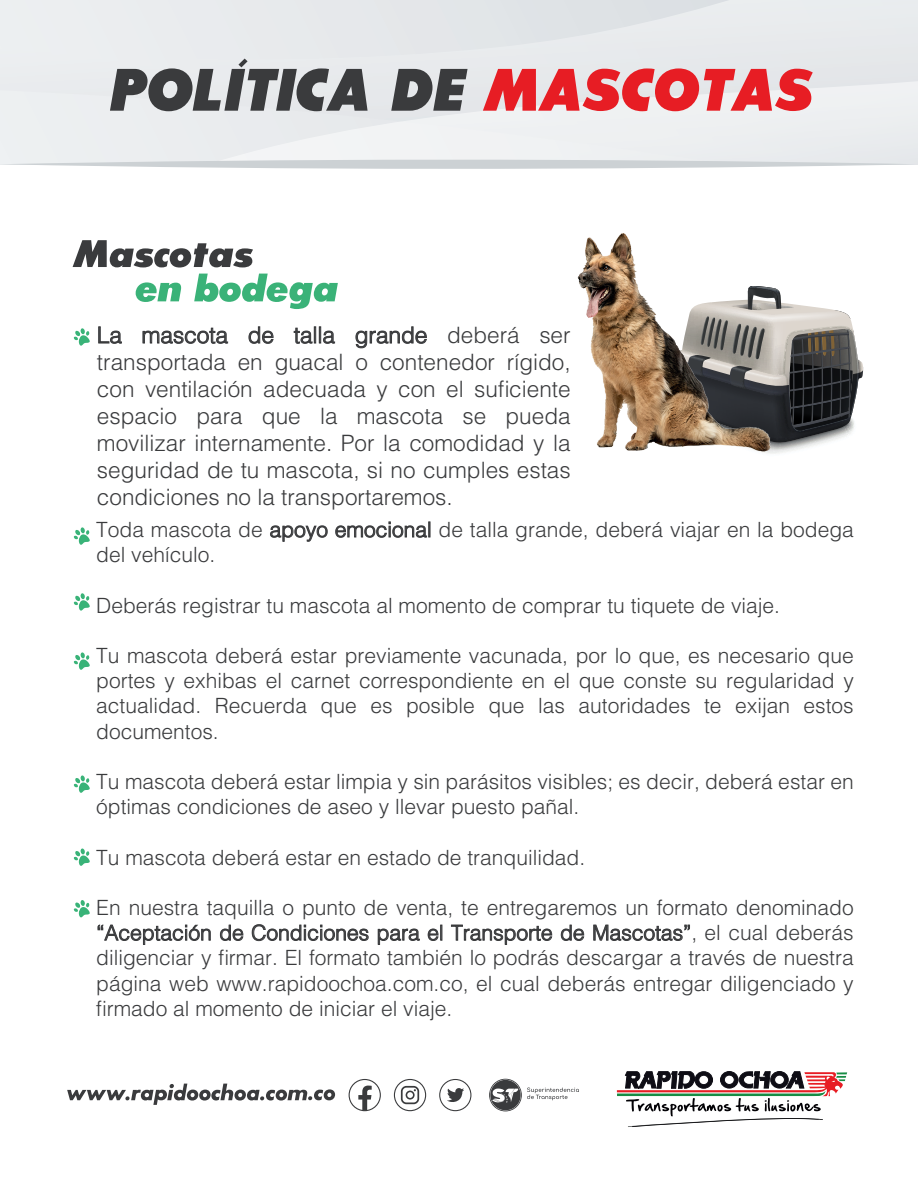
<style>
.page{position:relative;width:918px;height:1188px;background:#fff}
.page>*{position:absolute;margin:0;border:0;box-sizing:border-box;transform-origin:0 0}
.t1{font:italic 58.5px "Sans Serif Exb FLF";color:#3a3b3d}
.t2{font:300 22.5px/27px "Helvetica";color:#3a3b3d;text-align:justify}
.t3{font:300 21px/25.2px "Helvetica";color:#3a3b3d}
.s1{color:#e71d24}
</style>
<div class="page">
<svg style="left:73px;top:240px;width:180px;height:28px"></svg>
<svg style="left:136px;top:282px;width:45px;height:20px"></svg>
<svg style="left:194px;top:274px;width:144px;height:35px"></svg>
<svg style="left:807px;top:306px;width:57px;height:141px"></svg>
<img style="left:577px;top:233px;width:230px;height:221px">
<svg style="left:98px;top:326px;width:24px;height:18px"></svg>
<svg style="left:142px;top:327px;width:86px;height:17px"></svg>
<svg style="left:248px;top:326px;width:26px;height:18px"></svg>
<svg style="left:293px;top:326px;width:42px;height:18px"></svg>
<svg style="left:355px;top:326px;width:72px;height:23px"></svg>
<svg style="left:270px;top:525px;width:58px;height:17px"></svg>
<svg style="left:335px;top:522px;width:95px;height:16px"></svg>
<svg style="left:97px;top:924px;width:114px;height:21px"></svg>
<svg style="left:220px;top:924px;width:24px;height:17px"></svg>
<svg style="left:252px;top:924px;width:117px;height:17px"></svg>
<svg style="left:378px;top:928px;width:42px;height:17px"></svg>
<svg style="left:427px;top:925px;width:15px;height:16px"></svg>
<svg style="left:451px;top:924px;width:102px;height:21px"></svg>
<svg style="left:561px;top:924px;width:24px;height:17px"></svg>
<svg style="left:593px;top:924px;width:97px;height:17px"></svg>
<div style="left:0;top:0;width:918px;height:164px;background:#e9ebee"></div>
<svg style="left:0;top:158px;width:916px;height:11px"></svg>
<svg style="left:74px;top:328px;width:16px;height:18px"></svg>
<svg style="left:74px;top:527px;width:16px;height:18px"></svg>
<svg style="left:74px;top:593px;width:16px;height:18px"></svg>
<svg style="left:74px;top:652px;width:16px;height:18px"></svg>
<svg style="left:74px;top:775px;width:16px;height:18px"></svg>
<svg style="left:74px;top:848px;width:16px;height:18px"></svg>
<svg style="left:74px;top:900px;width:16px;height:17px"></svg>
<svg style="left:617px;top:1071px;width:230px;height:56px"></svg>
<svg style="left:67px;top:1084px;width:268px;height:21px"></svg>
<svg style="left:489px;top:1079px;width:90px;height:32px"></svg>
<div style="left:394px;top:1079px;width:32px;height:32px;border:1px solid #3a3b3d;border-radius:50%"></div>
<div style="left:349px;top:1079px;width:32px;height:32px;border:1px solid #3a3b3d;border-radius:50%"></div>
<svg style="left:439px;top:1079px;width:32px;height:32px"></svg>
<svg style="left:401px;top:1086px;width:18px;height:18px"></svg>
<svg style="left:358px;top:1086px;width:14px;height:25px"></svg>
<h1 class="t1" style="left:108px;top:57px;width:704px">POLÍTICA DE <span class="s1">MASCOTAS</span></h1>
<p class="t2" style="left:97px;top:320px;width:475px">La mascota de talla grande deberá ser transportada en guacal o contenedor rígido, con ventilación adecuada y con el suficiente espacio para que la mascota se pueda movilizar internamente. Por la comodidad y la seguridad de tu mascota, si no cumples estas condiciones no la transportaremos.</p>
<p class="t3" style="left:96px;top:515px;width:759px">Toda mascota de apoyo emocional de talla grande, deberá viajar en la bodega del vehículo.</p>
<p class="t3" style="left:96px;top:591px;width:685px">Deberás registrar tu mascota al momento de comprar tu tiquete de viaje.</p>
<p class="t3" style="left:96px;top:641px;width:759px;text-align:justify">Tu mascota deberá estar previamente vacunada, por lo que, es necesario que portes y exhibas el carnet correspondiente en el que conste su regularidad y actualidad. Recuerda que es posible que las autoridades te exijan estos documentos.</p>
<p class="t3" style="left:96px;top:767px;width:759px">Tu mascota deberá estar limpia y sin parásitos visibles; es decir, deberá estar en óptimas condiciones de aseo y llevar puesto pañal.</p>
<p class="t3" style="left:96px;top:843px;width:491px">Tu mascota deberá estar en estado de tranquilidad.</p>
<p class="t3" style="left:96px;top:893px;width:759px;text-align:justify">En nuestra taquilla o punto de venta, te entregaremos un formato denominado “Aceptación de Condiciones para el Transporte de Mascotas”, el cual deberás diligenciar y firmar. El formato también lo podrás descargar a través de nuestra página web www.rapidoochoa.com.co, el cual deberás entregar diligenciado y firmado al momento de iniciar el viaje.</p>
</div>
